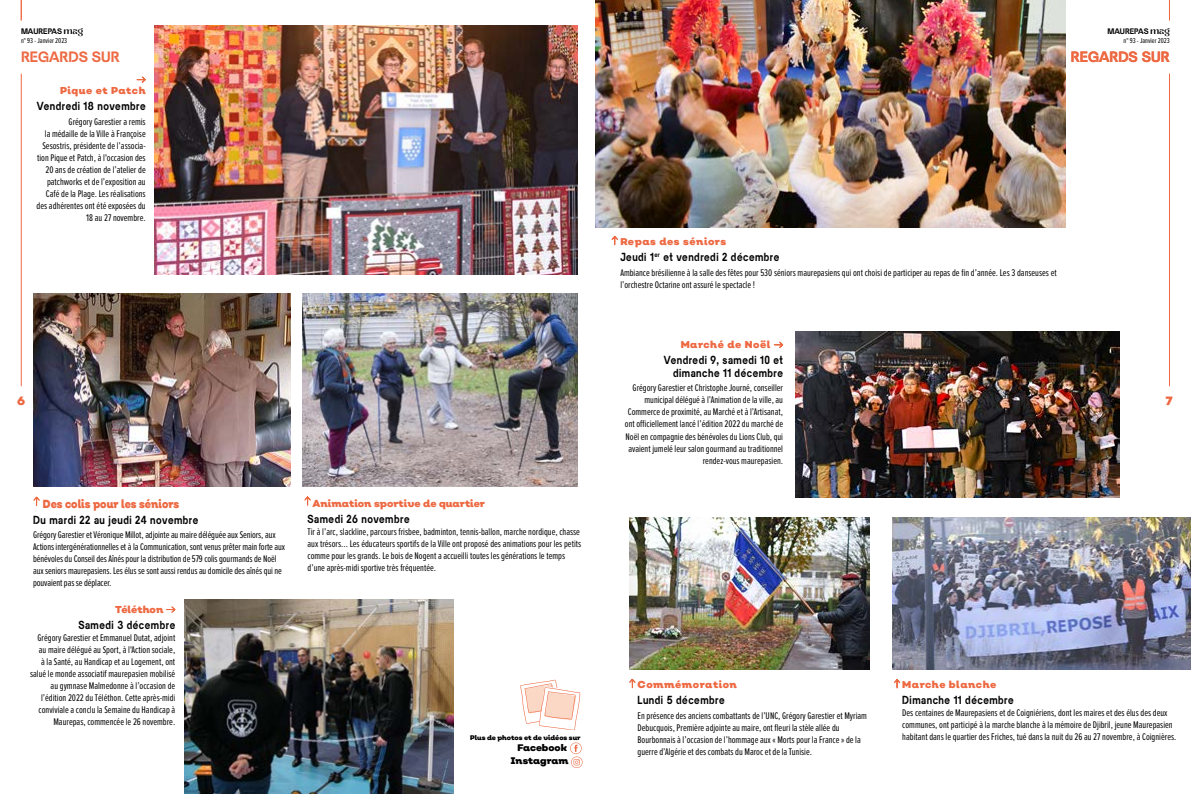
<style>
.page{position:relative;width:1191px;height:794px;background:#fff}
.page>*{position:absolute;margin:0;border:0;box-sizing:border-box;transform-origin:0 0}
.t1{font:700 15px "Terminal Guise";color:#ed6942}
.t2{font:900 12px "Nutmeg Headline";color:#ed6942}
.t3{font:700 11.7px/12.9px "Terminal Guise";letter-spacing:.05em;color:#000;text-align:right;scale:.85 1}
.t4{font:900 11.7px "Nutmeg Headline";color:#ed6942;scale:.85 1}
.t5{font:10px/12px "Proxima Nova Ex Cn";color:#000}
.t6{font:900 10px "Nutmeg Headline";letter-spacing:.035em;color:#ed6942}
.t7{font:900 10px "Nutmeg Headline";color:#ed6942}
.t8{font:900 9.6px/13.3px "Nutmeg Headline";color:#000;text-align:center}
.t9{font:700 8px "Terminal Guise";color:#000}
.t10{font:7.5px "Proxima Nova Ex Cn";color:#000}
.t11{font:900 6.7px "Nutmeg Headline";letter-spacing:-.01em;color:#000}
.s1{font-family:"Zolina"}
</style>
<div class="page">
<img style="left:595px;top:0;width:470px;height:228px">
<img style="left:155px;top:26px;width:422px;height:248px">
<svg style="left:520px;top:679px;width:61px;height:51px"></svg>
<svg style="left:570px;top:742px;width:12px;height:26px"></svg>
<img style="left:33px;top:293px;width:258px;height:193px">
<img style="left:184px;top:599px;width:269px;height:195px">
<svg style="left:166px;top:607px;width:10px;height:6px"></svg>
<svg style="left:773px;top:341px;width:11px;height:7px"></svg>
<svg style="left:136px;top:77px;width:10px;height:6px"></svg>
<img style="left:892px;top:517px;width:299px;height:152px">
<svg style="left:33px;top:496px;width:7px;height:10px"></svg>
<img style="left:302px;top:293px;width:275px;height:193px">
<svg style="left:611px;top:236px;width:7px;height:10px"></svg>
<img style="left:795px;top:331px;width:324px;height:166px">
<img style="left:629px;top:517px;width:240px;height:152px">
<svg style="left:304px;top:496px;width:7px;height:10px"></svg>
<svg style="left:893px;top:679px;width:7px;height:10px"></svg>
<svg style="left:629px;top:678px;width:7px;height:10px"></svg>
<hr style="left:1169px;top:74px;width:1px;height:312px;background:#ed6942">
<hr style="left:21px;top:74px;width:1px;height:312px;background:#ed6942">
<svg style="left:21px;top:0;width:1px;height:20px"></svg>
<svg style="left:1169px;top:0;width:1px;height:20px"></svg>
<p class="t9" style="left:21px;top:27px;width:64px">MAUREPAS <span class="s1">mag</span></p>
<p class="t10" style="left:21px;top:37px;width:48px">n° 93 - Janvier 2023</p>
<p class="t9" style="left:1107px;top:27px;width:64px">MAUREPAS <span class="s1">mag</span></p>
<p class="t10" style="left:1123px;top:37px;width:48px">n° 93 - Janvier 2023</p>
<h1 class="t1" style="left:21px;top:48px;width:100px">REGARDS SUR</h1>
<h1 class="t1" style="left:1070px;top:48px;width:100px">REGARDS SUR</h1>
<p class="t6" style="left:60px;top:84px;width:87px">Pique et Patch</p>
<p class="t3" style="left:37px;top:99px;width:129px">Vendredi 18 novembre</p>
<p class="t5" style="left:37px;top:116px;width:111px;text-align:right">Grégory Garestier a remis<br>la médaille de la Ville à Françoise<br>Sesostris, présidente de l’associa&shy;tion Pique et Patch, à l'occasion des<br>20 ans de création de l’atelier de patchworks et de l’exposition au<br>Café de la Plage. Les réalisations des adhérentes ont été exposées du<br>18 au 27 novembre.</p>
<p class="t6" style="left:620px;top:235px;width:107px">Repas des séniors</p>
<p class="t3" style="left:620px;top:250px;width:189px">Jeudi 1<sup>er</sup> et vendredi 2 décembre</p>
<p class="t5" style="left:620px;top:267px;width:438px">Ambiance brésilienne à la salle des fêtes pour 530 séniors maurepasiens qui ont choisi de participer au repas de fin d’année. Les 3 danseuses et l’orchestre Octarine ont assuré le spectacle !</p>
<p class="t6" style="left:680px;top:338px;width:91px">Marché de Noël</p>
<p class="t3" style="left:664px;top:353px;width:142px">Vendredi 9, samedi 10 et dimanche 11 décembre</p>
<p class="t5" style="left:625px;top:382px;width:160px;text-align:right">Grégory Garestier et Christophe Journé, conseiller municipal délégué à l’Animation de la ville, au Commerce de proximité, au Marché et à l’Artisanat, ont officiellement lancé l’édition 2022 du marché de Noël en compagnie des bénévoles du Lions Club, qui avaient jumelé leur salon gourmand au traditionnel rendez-vous maurepasien.</p>
<p class="t2" style="left:17px;top:393px;width:10px">6</p>
<p class="t2" style="left:1165px;top:393px;width:8px">7</p>
<p class="t4" style="left:43px;top:496px;width:162px">Des colis pour les séniors</p>
<p class="t3" style="left:33px;top:513px;width:196px">Du mardi 22 au jeudi 24 novembre</p>
<p class="t5" style="left:33px;top:529px;width:253px">Grégory Garestier et Véronique Millot, adjointe au maire déléguée aux Seniors, aux Actions intergénérationnelles et à la Communication, sont venus prêter main forte aux bénévoles du Conseil des Aînés pour la distribution de 579 colis gourmands de Noël aux seniors maurepasiens. Les élus se sont aussi rendus au domicile des aînés qui ne pouvaient pas se déplacer.</p>
<p class="t7" style="left:115px;top:602px;width:50px">Téléthon</p>
<p class="t3" style="left:78px;top:618px;width:116px">Samedi 3 décembre</p>
<p class="t5" style="left:30px;top:631px;width:147px;text-align:right">Grégory Garestier et Emmanuel Dutat, adjoint au maire délégué au Sport, à l'Action sociale,<br>à la Santé, au Handicap et au Logement, ont salué le monde associatif maurepasien mobilisé au gymnase Malmedonne à l’occasion de l’édition 2022 du Téléthon. Cette après-midi conviviale a conclu la Semaine du Handicap à Maurepas, commencée le 26 novembre.</p>
<p class="t7" style="left:312px;top:497px;width:174px">Animation sportive de quartier</p>
<p class="t3" style="left:307px;top:512px;width:121px">Samedi 26 novembre</p>
<p class="t5" style="left:307px;top:525px;width:275px">Tir à l’arc, slackline, parcours frisbee, badminton, tennis-ballon, marche nordique, chasse aux trésors... Les éducateurs sportifs de la Ville ont proposé des animations pour les petits comme pour les grands. Le bois de Nogent a accueilli toutes les générations le temps d’une après-midi sportive très fréquentée.</p>
<p class="t11" style="left:470px;top:733px;width:112px">Plus de photos et de vidéos sur</p>
<p class="t8" style="left:511px;top:741px;width:59px">Facebook<br>Instagram</p>
<p class="t6" style="left:637px;top:678px;width:101px">Commémoration</p>
<p class="t3" style="left:637px;top:693px;width:104px">Lundi 5 décembre</p>
<p class="t5" style="left:637px;top:710px;width:231px">En présence des anciens combattants de l’UNC, Grégory Garestier et Myriam Debucquois, Première adjointe au maire, ont fleuri la stèle allée du Bourbonnais à l’occasion de l’hommage aux « Morts pour la France » de la guerre d’Algérie et des combats du Maroc et de la Tunisie.</p>
<p class="t6" style="left:902px;top:678px;width:95px">Marche blanche</p>
<p class="t3" style="left:902px;top:693px;width:133px">Dimanche 11 décembre</p>
<p class="t5" style="left:902px;top:707px;width:276px">Des centaines de Maurepasiens et de Coigniériens, dont les maires et des élus des deux communes, ont participé à la marche blanche à la mémoire de Djibril, jeune Maurepasien habitant dans le quartier des Friches, tué dans la nuit du 26 au 27 novembre, à Coignières.</p>
</div>
